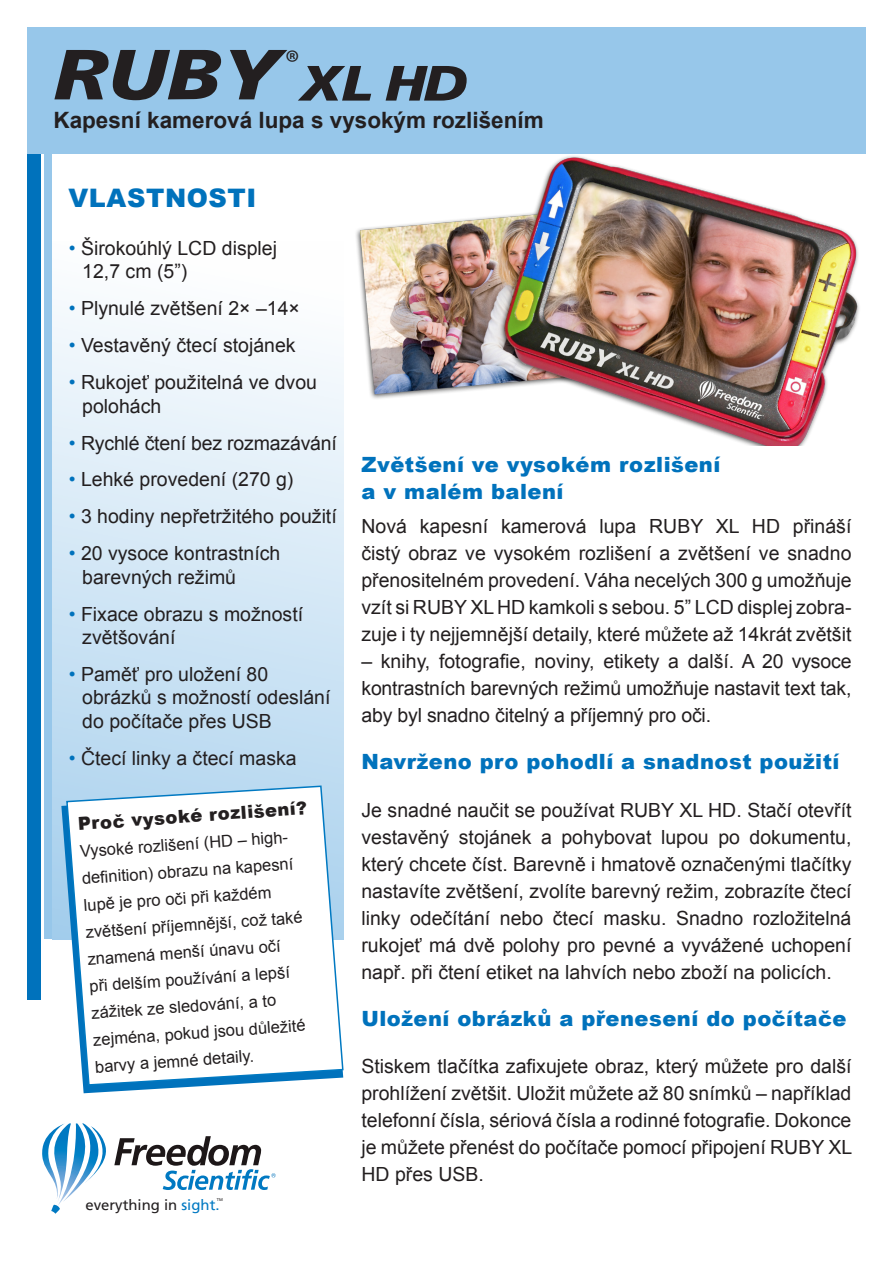
<style>
.page{position:relative;width:893px;height:1263px;background:#fff}
.page>*{position:absolute;margin:0;border:0;box-sizing:border-box;transform-origin:0 0}
.t1{font:italic 900 70.8px "Frutiger LT";color:#231f20;scale:1.15 1}
.t2{font:34.5px "Myriad Pro";color:#231f20}
.Headline{font:900 25.5px "Arial";letter-spacing:.025em;color:#0072bc}
.Product_Tagline{font:700 22.5px "Arial";color:#231f20}
.Product_Text{font:900 21px "Arial";letter-spacing:.025em;color:#0072bc}
.Headline-2{font:900 21px/27px "Arial";letter-spacing:.025em;color:#0072bc}
.Product_Text-2{font:19.5px/27px "Arial";color:#231f20;text-align:justify}
.Features_List{font:19.5px/23.4px "Arial";color:#231f20}
.Headline-3{font:900 18px "Arial";color:#231f20}
.Other_Text{font:16.5px/27px "Arial";color:#231f20}
.t3{font:14.7px "Frutiger LT";color:#231f20}
.t4{font:3.9px "Frutiger LT";color:#231f20}
.s1{font-size:49.65px}
.s2{color:#0072bc}
.s3{color:#0079c2}
</style>
<div class="page">
<div style="left:52px;top:241px;width:291px;height:698px;background:linear-gradient(to bottom,#fff,#a3cdec)"></div>
<svg style="left:61px;top:790px;width:142px;height:303px"></svg>
<div style="left:45px;top:66px;width:7px;height:873px;background:#97c7ea"></div>
<div style="left:27px;top:64px;width:13px;height:936px;background:#0072bc"></div>
<div style="left:27px;top:27px;width:839px;height:126px;background:#97c7ea"></div>
<img style="left:356px;top:156px;width:503px;height:289px">
<svg style="left:65px;top:785px;width:279px;height:301px"></svg>
<svg style="left:42px;top:1123px;width:234px;height:91px"></svg>
<p class="t1" style="left:53px;top:32px;width:362px">RUBY <span class="s1">XL HD</span></p>
<p class="t2" style="left:285px;top:41px;width:16px">®</p>
<h1 class="Product_Tagline" style="left:53px;top:105px;width:492px">Kapesní kamerová lupa s vysokým rozlišením</h1>
<h1 class="Headline" style="left:69px;top:179px;width:190px">VLASTNOSTI</h1>
<p class="Features_List" style="left:82px;top:237px;width:196px;text-indent:-14px"><span class="s2">•</span> Širokoúhlý LCD displej<br>12,7 cm (5”)</p>
<p class="Features_List" style="left:69px;top:297px;width:233px"><span class="s2">•</span> Plynulé zvětšení 2× –14×</p>
<p class="Features_List" style="left:69px;top:334px;width:228px"><span class="s2">•</span> Vestavěný čtecí stojánek</p>
<p class="Features_List" style="left:82px;top:371px;width:236px;text-indent:-14px"><span class="s2">•</span> Rukojeť použitelná ve dvou polohách</p>
<p class="Features_List" style="left:69px;top:431px;width:270px"><span class="s2">•</span> Rychlé čtení bez rozmazávání</p>
<p class="Features_List" style="left:69px;top:468px;width:226px"><span class="s2">•</span> Lehké provedení (270 g)</p>
<p class="Features_List" style="left:69px;top:505px;width:270px"><span class="s2">•</span> 3 hodiny nepřetržitého použití</p>
<p class="Features_List" style="left:82px;top:542px;width:200px;text-indent:-14px"><span class="s2">•</span> 20 vysoce kontrastních barevných režimů</p>
<p class="Features_List" style="left:82px;top:602px;width:222px;text-indent:-14px"><span class="s2">•</span> Fixace obrazu s možností zvětšování</p>
<p class="Features_List" style="left:82px;top:662px;width:250px;text-indent:-14px"><span class="s2">•</span> Paměť pro uložení 80 obrázků s možností odeslání do počítače přes USB</p>
<p class="Features_List" style="left:69px;top:746px;width:229px"><span class="s2">•</span> Čtecí linky a čtecí maska</p>
<h1 class="Headline-3" style="left:77px;top:811px;width:231px;rotate:-4deg">Proč vysoké rozlišení?</h1>
<p class="Other_Text" style="left:79px;top:838px;width:221px;rotate:-4deg">Vysoké rozlišení (HD – high&shy;defi nition) obrazu na kapesní lupě je pro oči při každém zvětšení příjemnější, což také znamená menší únavu očí<br>při delším používání a lepší zážitek ze sledování, a to zejména, pokud jsou důležité barvy a jemné detaily.</p>
<p class="t3" style="left:85px;top:1196px;width:136px">everything in <span class="s3">sight.</span></p>
<p class="t4" style="left:217px;top:1197px;width:8px">TM</p>
<h1 class="Headline-2" style="left:361px;top:451px;width:360px">Zvětšení ve vysokém rozlišení a v malém balení</h1>
<p class="Product_Text-2" style="left:361px;top:513px;width:492px">Nová kapesní kamerová lupa RUBY XL HD přináší čistý obraz ve vysokém rozlišení a zvětšení ve snadno přenositelném provedení. Váha necelých 300 g umožňuje vzít si RUBY XL HD kamkoli s sebou. 5” LCD displej zobra&shy;zuje i ty nejjemnější detaily, které můžete až 14krát zvětšit</p>
<p class="Product_Text-2" style="left:361px;top:648px;width:492px">– knihy, fotografie, noviny, etikety a další. A 20 vysoce kontrastních barevných režimů umožňuje nastavit text tak, aby byl snadno čitelný a příjemný pro oči.</p>
<p class="Product_Text" style="left:361px;top:746px;width:480px">Navrženo pro pohodlí a snadnost použití</p>
<p class="Product_Text-2" style="left:361px;top:796px;width:492px">Je snadné naučit se používat RUBY XL HD. Stačí otevřít vestavěný stojánek a pohybovat lupou po dokumentu, který chcete číst. Barevně i hmatově označenými tlačítky nastavíte zvětšení, zvolíte barevný režim, zobrazíte čtecí linky odečítání nebo čtecí masku. Snadno rozložitelná rukojeť má dvě polohy pro pevné a vyvážené uchopení např. při čtení etiket na lahvích nebo zboží na policích.</p>
<p class="Product_Text" style="left:361px;top:1003px;width:487px">Uložení obrázků a přenesení do počítače</p>
<p class="Product_Text-2" style="left:361px;top:1053px;width:492px">Stiskem tlačítka zafixujete obraz, který můžete pro další prohlížení zvětšit. Uložit můžete až 80 snímků – například telefonní čísla, sériová čísla a rodinné fotografie. Dokonce je můžete přenést do počítače pomocí připojení RUBY XL HD přes USB.</p>
</div>
